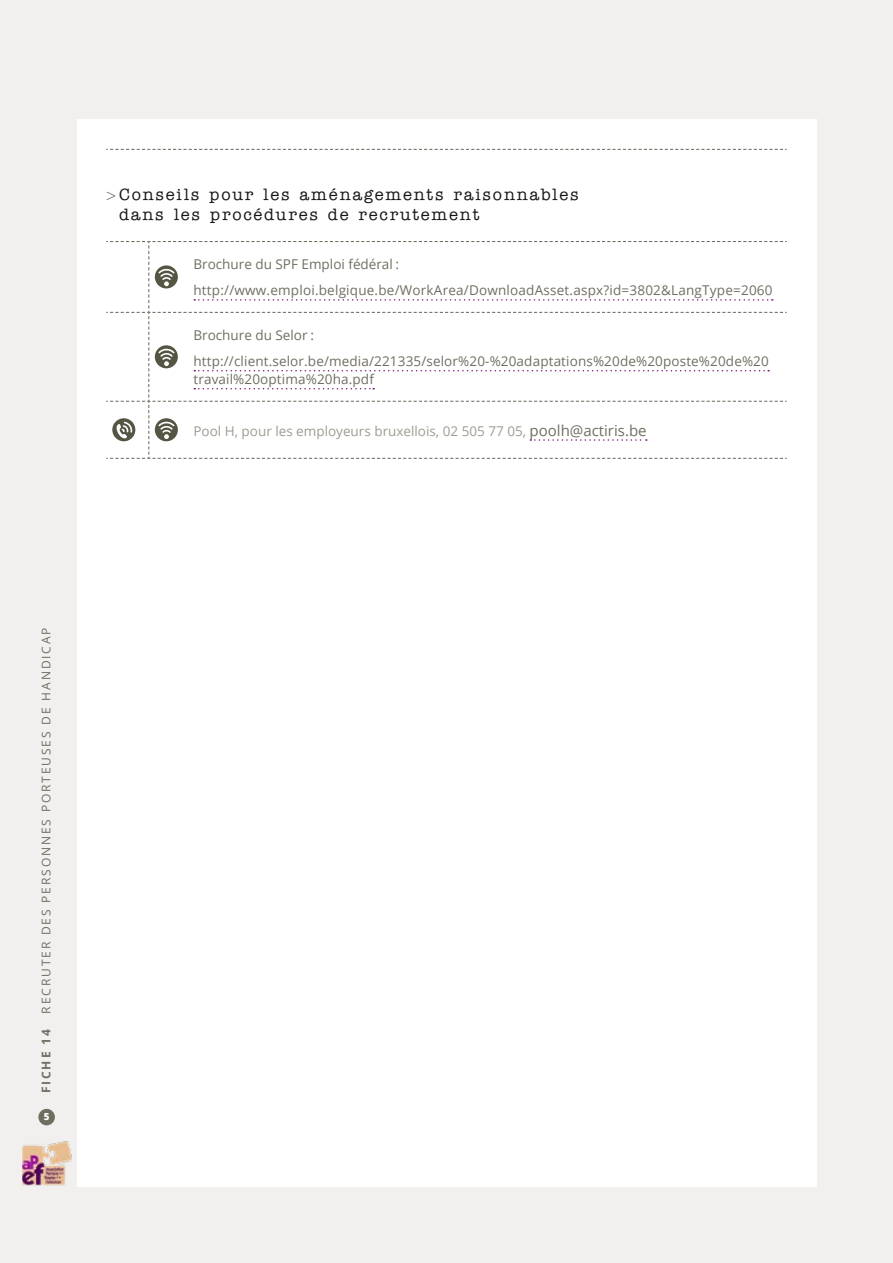
<style>
.page{position:relative;width:893px;height:1263px;background:#f1f0ee}
.page>*{position:absolute;margin:0;border:0;box-sizing:border-box;transform-origin:0 0}
.t1{font:500 16.5px/20.2px "American Typewriter";letter-spacing:.11em;color:#181716}
.t2{font:13.5px/26.5px "Open Sans";letter-spacing:.01em;color:#706e61}
.t3{font:13.5px "Open Sans";color:#9e9c93}
.t4{font:12px "Open Sans";letter-spacing:.155em;color:#706e61}
.t5{font:700 12px "Open Sans";letter-spacing:.155em;color:#706e61}
.t6{font:800 9.75px "Open Sans";color:#fff}
.s1{font-weight:300;font-stretch:condensed}
.s2{font-size:15px;color:#706e61}
</style>
<div class="page">
<div style="left:38px;top:1109px;width:17px;height:16px;background:#706e61;border-radius:50%"></div>
<div style="left:77px;top:119px;width:739px;height:1067px;background:#fff"></div>
<img style="left:22px;top:1141px;width:50px;height:44px">
<svg style="left:106px;top:149px;width:681px;height:1px"></svg>
<svg style="left:106px;top:241px;width:681px;height:218px"></svg>
<p class="t1" style="left:119px;top:185px;width:461px;text-indent:-13px"><span class="s1">&gt;</span>Conseils pour les aménagements raisonnables dans les procédures de recrutement</p>
<p class="t2" style="left:193px;top:250px;width:581px">Brochure du SPF Emploi fédéral : http://www.emploi.belgique.be/WorkArea/DownloadAsset.aspx?id=3802&amp;LangType=2060</p>
<p class="t2" style="left:193px;top:321px;width:577px">Brochure du Selor : http://client.selor.be/media/221335/selor%20-%20adaptations%20de%20poste%20de%20</p>
<p class="t2" style="left:193px;top:366px;width:182px">travail%20optima%20ha.pdf</p>
<p class="t3" style="left:193px;top:421px;width:455px">Pool H, pour les employeurs bruxellois, 02 505 77 05, <span class="s2">poolh@actiris.be</span></p>
<p class="t4" style="left:38px;top:1013px;width:388px;rotate:-90deg">RECRUTER DES PERSONNES PORTEUSES DE HANDICAP</p>
<p class="t5" style="left:38px;top:1093px;width:65px;rotate:-90deg">FICHE 14</p>
<p class="t6" style="left:44px;top:1109px;width:7px">5</p>
</div>
